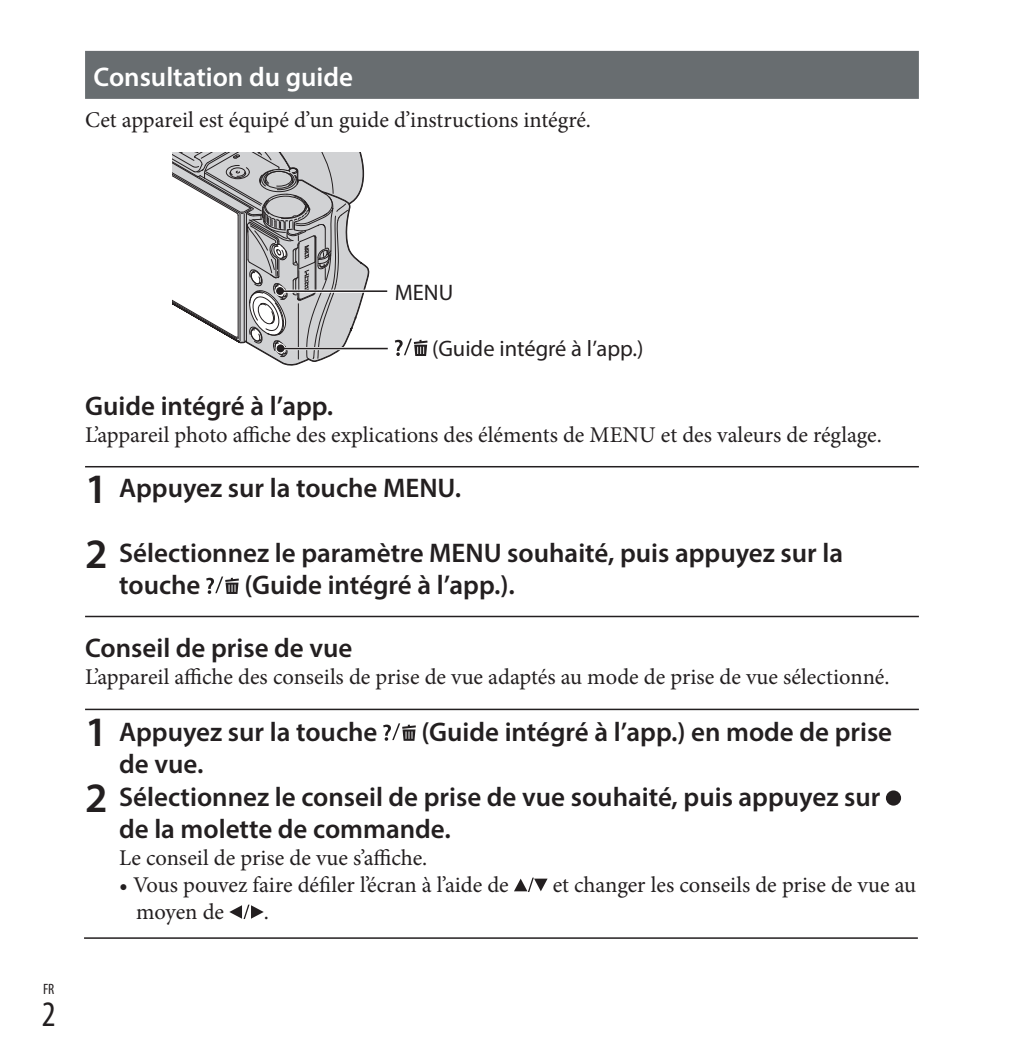
<style>
.page{position:relative;width:1021px;height:1063px;background:#fff}
.page>*{position:absolute;margin:0;border:0;box-sizing:border-box;transform-origin:0 0}
.t1{font:600 42px/65.4px "Myriad Pro";color:#231f20}
.t2{font:condensed 36px "Myriad Pro";color:#231f20}
.t3{font:600 27px/32.4px "Myriad Pro";color:#231f20}
.t4{font:600 27px "Myriad Pro";color:#fff}
.t5{font:22.5px "Minion Pro";color:#231f20}
.t6{font:22.5px "Myriad Pro";color:#231f20}
.t7{font:condensed 15px "Myriad Pro";color:#231f20}
</style>
<div class="page">
<div style="left:85px;top:51px;width:833px;height:48px;background:#686d70"></div>
<svg style="left:395px;top:339px;width:32px;height:17px"></svg>
<svg style="left:383px;top:723px;width:33px;height:18px"></svg>
<div style="left:885px;top:790px;width:16px;height:16px;background:#231f20;border-radius:50%"></div>
<svg style="left:514px;top:878px;width:33px;height:14px"></svg>
<svg style="left:229px;top:905px;width:35px;height:14px"></svg>
<hr style="left:85px;top:709px;width:833px;height:1px;background:#231f20">
<svg style="left:206px;top:577px;width:33px;height:17px"></svg>
<hr style="left:85px;top:466px;width:833px;height:1px;background:#231f20">
<hr style="left:85px;top:616px;width:833px;height:1px;background:#231f20">
<hr style="left:84px;top:937px;width:833px;height:2px;background:#231f20">
<svg style="left:173px;top:152px;width:195px;height:214px"></svg>
<hr style="left:280px;top:290px;width:107px;height:3px;background:#fff">
<div style="left:275px;top:286px;width:10px;height:10px;border:2px solid #fff;border-radius:50%"></div>
<hr style="left:280px;top:290px;width:107px;height:2px;background:#231f20">
<div style="left:276px;top:287px;width:8px;height:8px;background:#231f20;border-radius:50%"></div>
<hr style="left:280px;top:347px;width:108px;height:3px;background:#fff">
<div style="left:275px;top:343px;width:10px;height:10px;border:2px solid #fff;border-radius:50%"></div>
<hr style="left:280px;top:348px;width:108px;height:1px;background:#231f20">
<div style="left:276px;top:344px;width:8px;height:8px;background:#231f20;border-radius:50%"></div>
<p class="t4" style="left:94px;top:60px;width:261px">Consultation du guide</p>
<p class="t5" style="left:85px;top:105px;width:507px">Cet appareil est équipé d’un guide d’instructions intégré.</p>
<p class="t7" style="left:43px;top:980px;width:13px">FR</p>
<h2 class="t2" style="left:42px;top:992px;width:15px">2</h2>
<p class="t6" style="left:395px;top:278px;width:60px">MENU</p>
<p class="t6" style="left:432px;top:335px;width:213px">(Guide intégré à l’app.)</p>
<p class="t3" style="left:85px;top:389px;width:250px">Guide intégré à l’app.</p>
<p class="t5" style="left:85px;top:420px;width:798px">L’appareil photo affiche des explications des éléments de MENU et des valeurs de réglage.</p>
<h1 class="t1" style="left:85px;top:456px;width:24px">1<br>2</h1>
<p class="t3" style="left:119px;top:471px;width:344px">Appuyez sur la touche MENU.</p>
<p class="t3" style="left:119px;top:536px;width:725px">Sélectionnez le paramètre MENU souhaité, puis appuyez sur la touche</p>
<p class="t3" style="left:244px;top:568px;width:272px">(Guide intégré à l’app.).</p>
<p class="t3" style="left:85px;top:631px;width:269px">Conseil de prise de vue</p>
<p class="t5" style="left:85px;top:662px;width:805px">L’appareil affiche des conseils de prise de vue adaptés au mode de prise de vue sélectionné.</p>
<p class="t3" style="left:119px;top:715px;width:260px">Appuyez sur la touche</p>
<p class="t3" style="left:421px;top:715px;width:472px">(Guide intégré à l’app.) en mode de prise</p>
<p class="t3" style="left:119px;top:747px;width:762px">de vue.<br>Sélectionnez le conseil de prise de vue souhaité, puis appuyez sur de la molette de commande.</p>
<p class="t5" style="left:119px;top:843px;width:310px">Le conseil de prise de vue s’affiche.</p>
<p class="t5" style="left:119px;top:870px;width:391px">• Vous pouvez faire défiler l’écran à l’aide de</p>
<p class="t5" style="left:552px;top:870px;width:365px">et changer les conseils de prise de vue au</p>
<p class="t5" style="left:136px;top:897px;width:90px">moyen de</p>
<h1 class="t1" style="left:85px;top:698px;width:24px">1<br>2</h1>
<p class="t5" style="left:264px;top:897px;width:7px">.</p>
</div>
